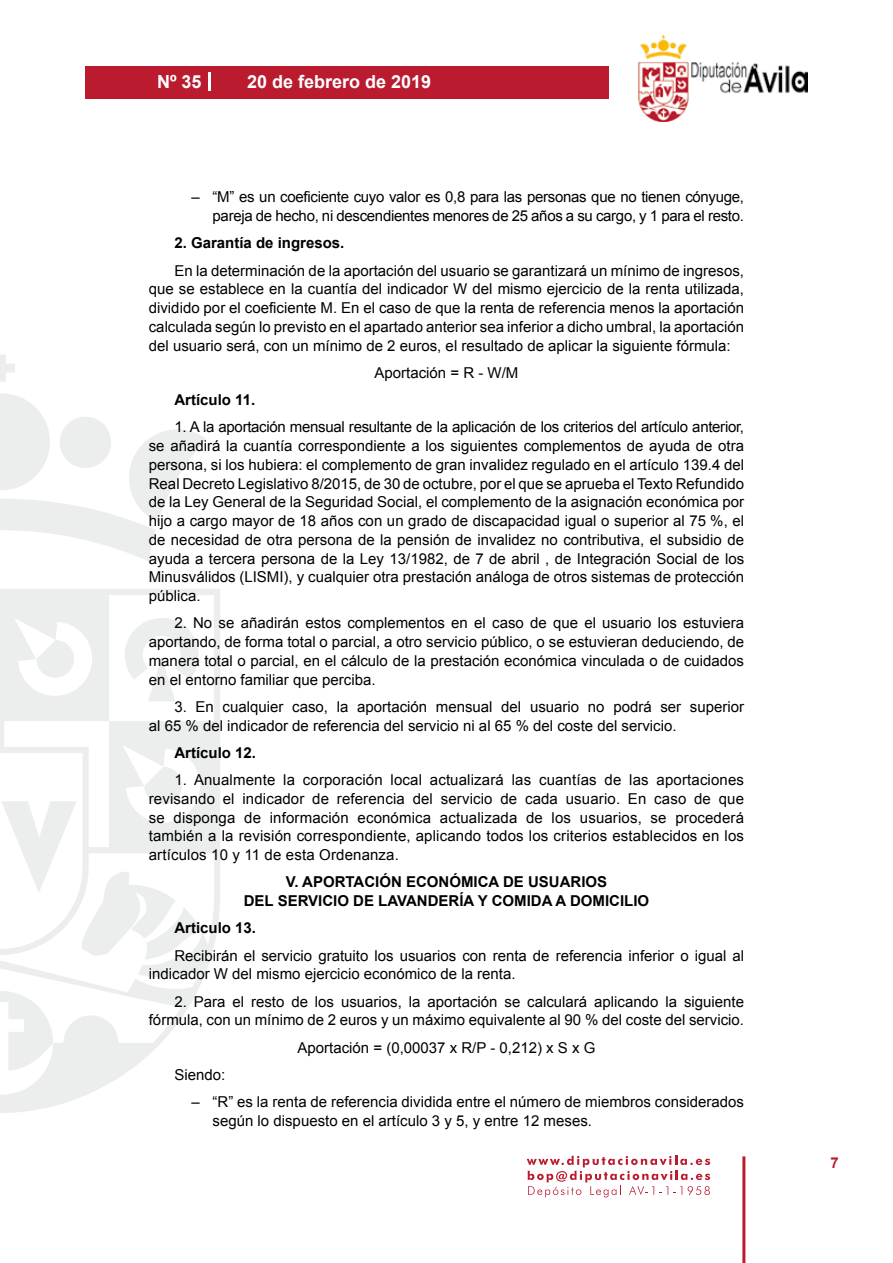
<style>
.page{position:relative;width:893px;height:1263px;background:#fff}
.page>*{position:absolute;margin:0;border:0;box-sizing:border-box;transform-origin:0 0}
.t1{font:700 18px "Arial";color:#fff}
.t2{font:15px/18.8px "Arial";color:#000;text-align:justify}
.t3{font:15px/18.8px "Arial";letter-spacing:-.02em;color:#000;text-align:right}
.t4{font:700 15px/18.8px "Arial";color:#000;text-align:center}
.t5{font:700 15px "Arial";color:#ba1b2f}
</style>
<div class="page">
<svg style="left:527px;top:1156px;width:183px;height:41px"></svg>
<div style="left:85px;top:66px;width:523px;height:33px;background:#ba1b2f"></div>
<img style="left:638px;top:36px;width:170px;height:86px">
<hr style="left:742px;top:1156px;width:3px;height:107px;background:#ba1b2f">
<svg style="left:208px;top:72px;width:2px;height:18px"></svg>
<svg style="left:0;top:355px;width:15px;height:27px"></svg>
<svg style="left:0;top:393px;width:206px;height:168px"></svg>
<svg style="left:0;top:589px;width:220px;height:524px"></svg>
<svg style="left:36px;top:640px;width:40px;height:40px"></svg>
<svg style="left:125px;top:618px;width:74px;height:83px"></svg>
<svg style="left:0;top:991px;width:53px;height:79px"></svg>
<svg style="left:1px;top:767px;width:198px;height:192px"></svg>
<p class="t1" style="left:157px;top:69px;width:46px">Nº 35</p>
<p class="t1" style="left:247px;top:69px;width:186px">20 de febrero de 2019</p>
<p class="t3" style="left:191px;top:188px;width:554px">– “M” es un coeficiente cuyo valor es 0,8 para las personas que no tienen cónyuge, pareja de hecho, ni descendientes menores de 25 años a su cargo, y 1 para el resto.</p>
<p class="t4" style="left:174px;top:234px;width:172px">2. Garantía de ingresos.</p>
<p class="t2" style="left:149px;top:261px;width:597px;text-indent:26px">En la determinación de la aportación del usuario se garantizará un mínimo de ingresos, que se establece en la cuantía del indicador W del mismo ejercicio de la renta utilizada, dividido por el coeficiente M. En el caso de que la renta de referencia menos la aportación calculada según lo previsto en el apartado anterior sea inferior a dicho umbral, la aportación del usuario será, con un mínimo de 2 euros, el resultado de aplicar la siguiente fórmula:</p>
<p class="t2" style="left:375px;top:363px;width:145px">Aportación = R - W/M</p>
<p class="t4" style="left:174px;top:391px;width:82px">Artículo 11.</p>
<p class="t2" style="left:149px;top:418px;width:597px;text-indent:26px">1. A la aportación mensual resultante de la aplicación de los criterios del artículo anterior, se añadirá la cuantía correspondiente a los siguientes complementos de ayuda de otra persona, si los hubiera: el complemento de gran invalidez regulado en el artículo 139.4 del Real Decreto Legislativo 8/2015, de 30 de octubre, por el que se aprueba el Texto Refundido de la Ley General de la Seguridad Social, el complemento de la asignación económica por hijo a cargo mayor de 18 años con un grado de discapacidad igual o superior al 75 %, el de necesidad de otra persona de la pensión de invalidez no contributiva, el subsidio de ayuda a tercera persona de la Ley 13/1982, de 7 de abril , de Integración Social de los Minusválidos (LISMI), y cualquier otra prestación análoga de otros sistemas de protección pública.</p>
<p class="t2" style="left:149px;top:614px;width:597px;text-indent:26px">2. No se añadirán estos complementos en el caso de que el usuario los estuviera aportando, de forma total o parcial, a otro servicio público, o se estuvieran deduciendo, de manera total o parcial, en el cálculo de la prestación económica vinculada o de cuidados en el entorno familiar que perciba.</p>
<p class="t2" style="left:149px;top:697px;width:597px;text-indent:26px">3. En cualquier caso, la aportación mensual del usuario no podrá ser superior al 65 % del indicador de referencia del servicio ni al 65 % del coste del servicio.</p>
<p class="t4" style="left:174px;top:744px;width:83px">Artículo 12.</p>
<p class="t2" style="left:149px;top:771px;width:597px;text-indent:26px">1. Anualmente la corporación local actualizará las cuantías de las aportaciones revisando el indicador de referencia del servicio de cada usuario. En caso de que se disponga de información económica actualizada de los usuarios, se procederá también a la revisión correspondiente, aplicando todos los criterios establecidos en los artículos 10 y 11 de esta Ordenanza.</p>
<p class="t4" style="left:244px;top:873px;width:407px">V. APORTACIÓN ECONÓMICA DE USUARIOS<br>DEL SERVICIO DE LAVANDERÍA Y COMIDA A DOMICILIO</p>
<p class="t4" style="left:174px;top:919px;width:83px">Articulo 13.</p>
<p class="t2" style="left:149px;top:946px;width:597px;text-indent:26px">Recibirán el servicio gratuito los usuarios con renta de referencia inferior o igual al indicador W del mismo ejercicio económico de la renta.</p>
<p class="t2" style="left:149px;top:992px;width:597px;text-align:right">2. Para el resto de los usuarios, la aportación se calculará aplicando la siguiente fórmula, con un mínimo de 2 euros y un máximo equivalente al 90 % del coste del servicio.</p>
<p class="t2" style="left:298px;top:1038px;width:299px">Aportación = (0,00037 x R/P - 0,212) x S x G</p>
<p class="t2" style="left:174px;top:1065px;width:52px">Siendo:</p>
<p class="t2" style="left:213px;top:1093px;width:533px;text-indent:-21px">– “R” es la renta de referencia dividida entre el número de miembros considerados según lo dispuesto en el artículo 3 y 5, y entre 12 meses.</p>
<p class="t5" style="left:831px;top:1153px;width:10px">7</p>
</div>
